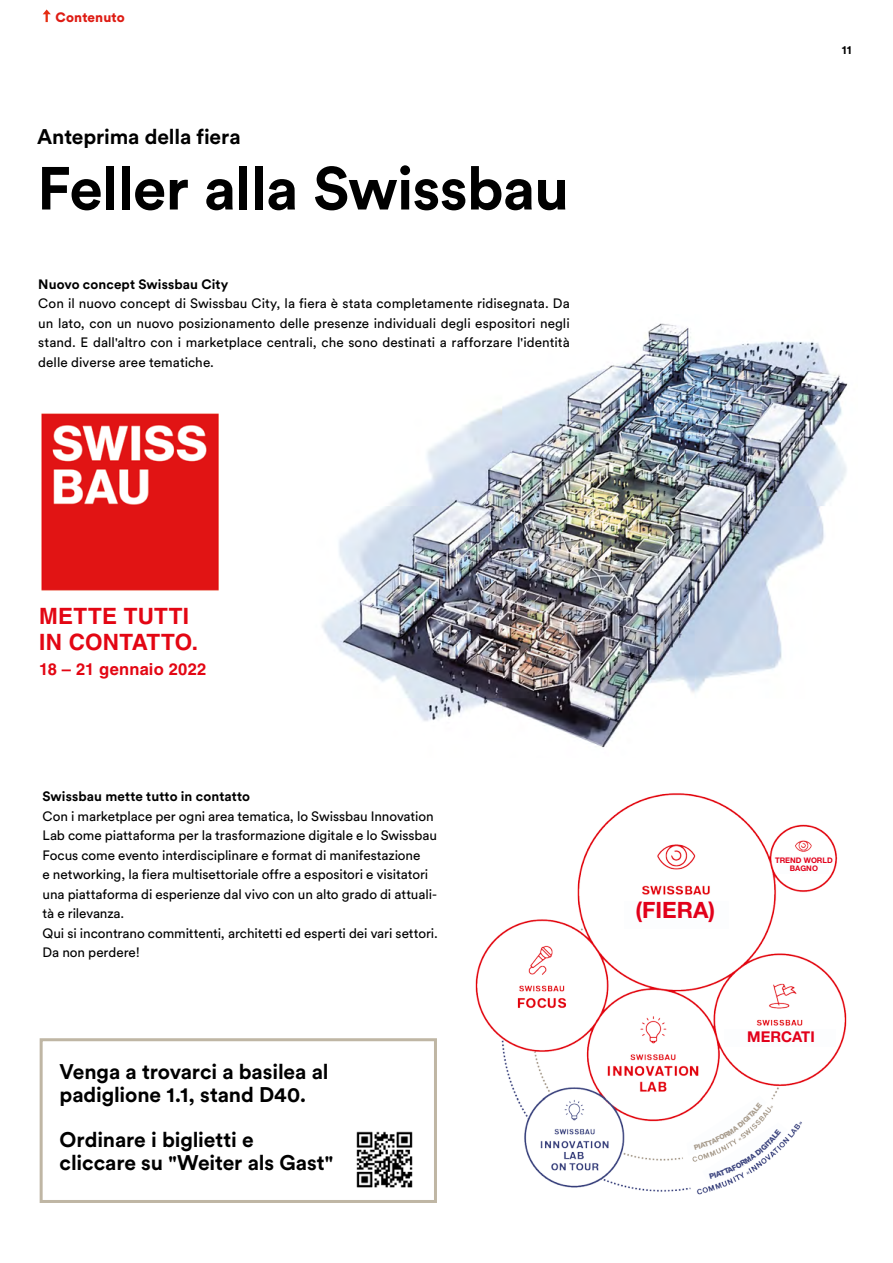
<style>
.page{position:relative;width:893px;height:1263px;background:#fff}
.page>*{position:absolute;margin:0;border:0;box-sizing:border-box;transform-origin:0 0}
.t1{font:700 60px "Circular Std";letter-spacing:-.015em;color:#000}
.Lead_klein_grau_9_13{font:700 22.5px "Helvetica LT Std";letter-spacing:.01em;color:#e30613}
.t2{font:700 22.5px "Helvetica Neue LT Pro";color:#e2001a}
.t3{font:700 21px/22.5px "Circular Std";letter-spacing:-.005em;color:#000}
.Lead_klein_grau_9_13-2{font:700 16.5px "Helvetica LT Std";letter-spacing:.01em;color:#e30613}
.t4{font:700 14.85px "Helvetica Neue LT Pro";color:#e2001a}
.t5{font:13.5px/19.5px "Circular Std";letter-spacing:-.005em;color:#000}
.t6{font:700 13.5px "Circular Std";letter-spacing:.005em;color:#000}
.t7{font:900 13.5px "Circular Std";letter-spacing:.005em;color:#de1c14}
.t8{font:700 12px "Circular Std";color:#000}
.t9{font:700 7.65px/8.7px "Helvetica Neue LT Pro";color:#e2001a;text-align:center}
</style>
<div class="page">
<img style="left:41px;top:413px;width:178px;height:178px">
<img style="left:322px;top:323px;width:526px;height:425px">
<svg style="left:43px;top:9px;width:8px;height:13px"></svg>
<div style="left:40px;top:1038px;width:397px;height:165px;border:3px solid #bfb6a4"></div>
<img style="left:356px;top:1131px;width:57px;height:57px">
<img style="left:475px;top:793px;width:372px;height:402px">
<div style="left:625px;top:901px;width:104px;height:27px;background:#fcfdfe"></div>
<div style="left:778px;top:856px;width:50px;height:18px;background:#fcfdfe"></div>
<div style="left:725px;top:1029px;width:111px;height:17px;background:#fcfdfe"></div>
<svg style="left:687px;top:1096px;width:100px;height:87px"></svg>
<p class="t7" style="left:56px;top:9px;width:71px">Contenuto</p>
<p class="t3" style="left:37px;top:124px;width:205px">Anteprima della fiera</p>
<p class="t1" style="left:37px;top:150px;width:534px">Feller alla Swissbau</p>
<p class="t6" style="left:38px;top:275px;width:192px">Nuovo concept Swissbau City</p>
<p class="t5" style="left:38px;top:293px;width:533px;text-align:justify">Con il nuovo concept di Swissbau City, la fiera è stata completamente ridisegnata. Da un lato, con un nuovo posizionamento delle presenze individuali degli espositori negli stand. E dall'altro con i marketplace centrali, che sono destinati a rafforzare l'identità delle diverse aree tematiche.</p>
<p class="t8" style="left:842px;top:42px;width:11px">11</p>
<p class="Lead_klein_grau_9_13" style="left:39px;top:603px;width:151px">METTE TUTTI</p>
<p class="Lead_klein_grau_9_13" style="left:39px;top:628px;width:160px">IN CONTATTO.</p>
<p class="Lead_klein_grau_9_13-2" style="left:39px;top:659px;width:169px">18 – 21 gennaio 2022</p>
<p class="t6" style="left:43px;top:788px;width:209px">Swissbau mette tutto in contatto</p>
<p class="t5" style="left:43px;top:806px;width:396px">Con i marketplace per ogni area tematica, lo Swissbau Innovation Lab come piattaforma per la trasformazione digitale e lo Swissbau Focus come evento interdisciplinare e format di manifestazione<br>e networking, la fiera multisettoriale offre a espositori e visitatori una piattaforma di esperienze dal vivo con un alto grado di attuali&shy;tà e rilevanza.</p>
<p class="t5" style="left:43px;top:923px;width:397px">Qui si incontrano committenti, architetti ed esperti dei vari settori.<br>Da non perdere!</p>
<p class="t3" style="left:60px;top:1060px;width:270px">Venga a trovarci a basilea al padiglione 1.1, stand D40.</p>
<p class="t3" style="left:60px;top:1128px;width:275px">Ordinare i biglietti e cliccare su "Weiter als Gast"</p>
<p class="t2" style="left:636px;top:896px;width:81px">(FIERA)</p>
<p class="t9" style="left:775px;top:855px;width:59px">TREND WORLD<br>BAGNO</p>
<p class="t4" style="left:747px;top:1027px;width:69px">MERCATI</p>
</div>
